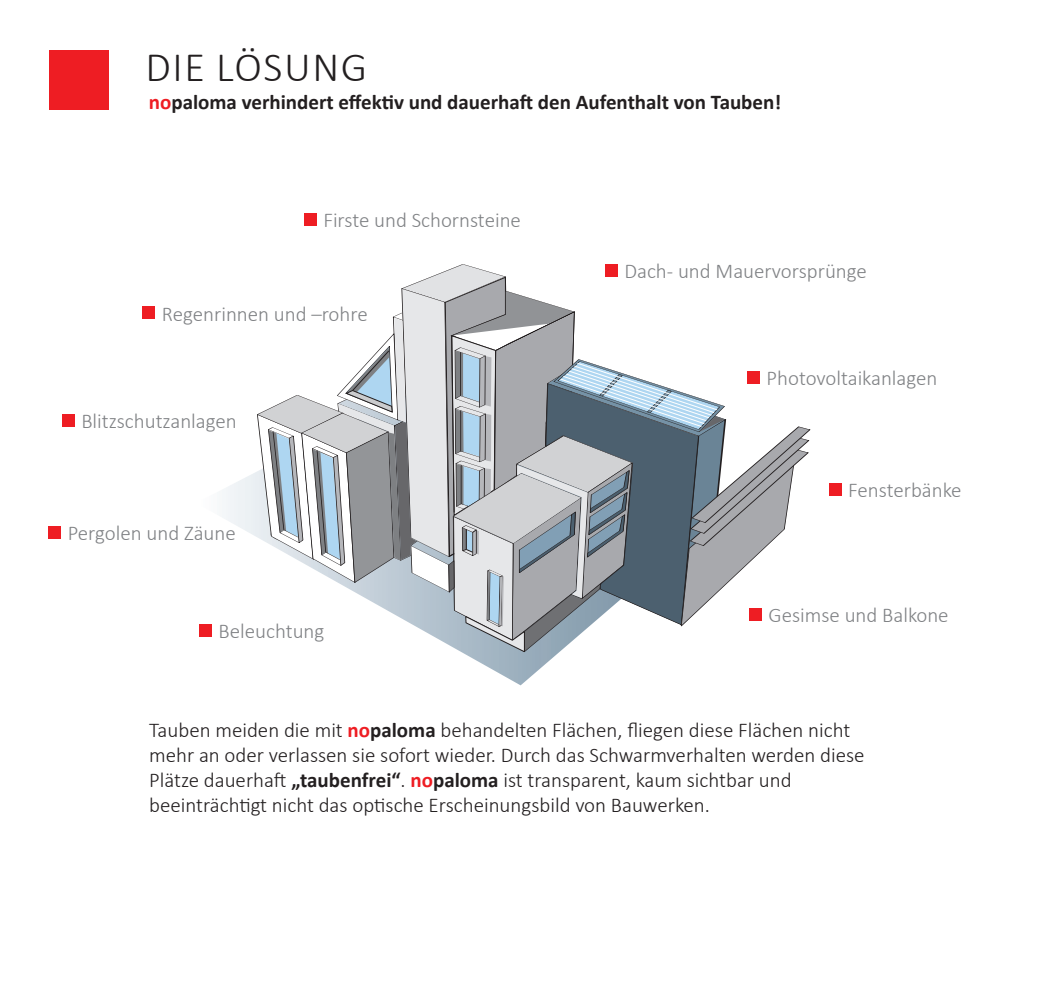
<style>
.page{position:relative;width:1042px;height:993px;background:#fff}
.page>*{position:absolute;margin:0;border:0;box-sizing:border-box;transform-origin:0 0}
.t1{font:300 42px "Calibri";letter-spacing:.04em;color:#231f20}
.t2{font:300 21px/25.2px "Calibri";color:#231f20}
.t3{font:300 21px "Calibri";color:#808285}
.t4{font:700 21px "Calibri";color:#231f20}
.s1{color:#ee1d23}
.s2{font-weight:700;color:#ee1d23}
.s3{font-weight:700}
</style>
<div class="page">
<svg style="left:199px;top:472px;width:360px;height:213px"></svg>
<svg style="left:257px;top:264px;width:553px;height:388px"></svg>
<div style="left:50px;top:50px;width:59px;height:59px;background:#ee1d23"></div>
<div style="left:48px;top:525px;width:13px;height:13px;background:#ee1d23"></div>
<div style="left:747px;top:371px;width:13px;height:12px;background:#ee1d23"></div>
<div style="left:304px;top:213px;width:13px;height:13px;background:#ee1d23"></div>
<div style="left:142px;top:306px;width:13px;height:13px;background:#ee1d23"></div>
<div style="left:828px;top:483px;width:13px;height:13px;background:#ee1d23"></div>
<div style="left:605px;top:263px;width:13px;height:13px;background:#ee1d23"></div>
<div style="left:749px;top:608px;width:13px;height:13px;background:#ee1d23"></div>
<div style="left:199px;top:624px;width:13px;height:12px;background:#ee1d23"></div>
<div style="left:62px;top:413px;width:13px;height:13px;background:#ee1d23"></div>
<h1 class="t1" style="left:145px;top:41px;width:223px">DIE LÖSUNG</h1>
<p class="t4" style="left:149px;top:89px;width:634px"><span class="s1">no</span>paloma verhindert effektiv und dauerhaft den Aufenthalt von Tauben!</p>
<p class="t3" style="left:323px;top:207px;width:199px">Firste und Schornsteine</p>
<p class="t3" style="left:162px;top:300px;width:207px">Regenrinnen und –rohre</p>
<p class="t3" style="left:81px;top:407px;width:157px">Blitzschutzanlagen</p>
<p class="t3" style="left:68px;top:520px;width:170px">Pergolen und Zäune</p>
<p class="t3" style="left:219px;top:618px;width:107px">Beleuchtung</p>
<p class="t3" style="left:624px;top:258px;width:244px">Dach- und Mauervorsprünge</p>
<p class="t3" style="left:766px;top:365px;width:172px">Photovoltaikanlagen</p>
<p class="t3" style="left:848px;top:477px;width:115px">Fensterbänke</p>
<p class="t3" style="left:768px;top:602px;width:182px">Gesimse und Balkone</p>
<p class="t2" style="left:149px;top:716px;width:717px">Tauben meiden die mit <span class="s2">no</span><span class="s3">paloma</span> behandelten Flächen, fliegen diese Flächen nicht mehr an oder verlassen sie sofort wieder. Durch das Schwarmverhalten werden diese Plätze dauerhaft <span class="s3">„taubenfrei“</span>. <span class="s2">no</span><span class="s3">paloma</span> ist transparent, kaum sichtbar und beeinträchtigt nicht das optische Erscheinungsbild von Bauwerken.</p>
</div>
